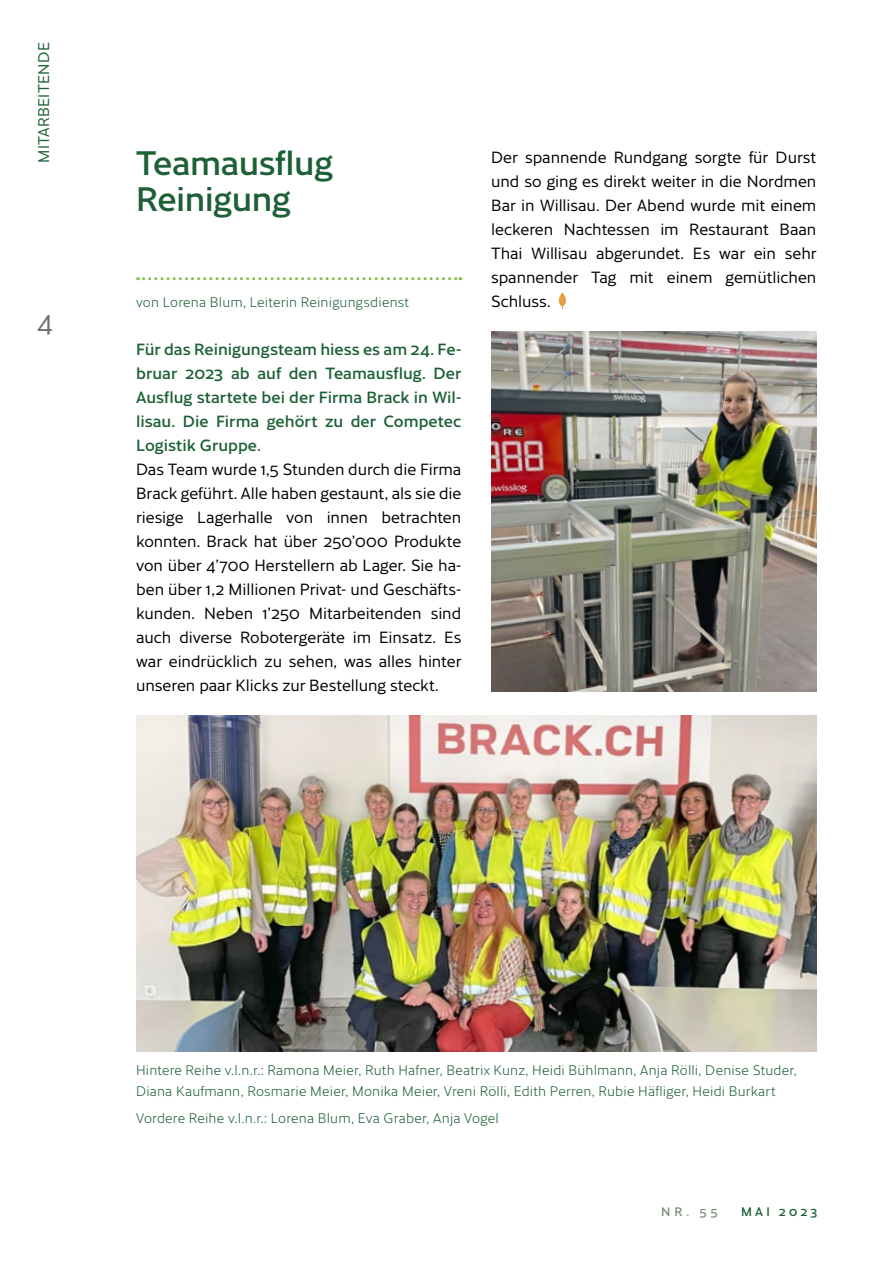
<style>
.page{position:relative;width:893px;height:1263px;background:#fff}
.page>*{position:absolute;margin:0;border:0;box-sizing:border-box;transform-origin:0 0}
.t1{font:500 33px/36px "Cresta";letter-spacing:-.015em;color:#1d6036}
.t2{font:27px "Cresta";color:#706f6f}
.t3{font:15.75px/24px "Cresta";color:#000;text-align:justify}
.t4{font:500 15.75px/24px "Cresta";letter-spacing:.005em;color:#1d6036;text-align:justify}
.t5{font:15px "Cresta";letter-spacing:.02em;color:#1d6036}
.t6{font:300 13.5px/21px "Cresta";letter-spacing:.015em;color:#1d6036}
.t7{font:500 12px "Cresta";letter-spacing:.26em;color:#1d6036}
.t8{font:500 12px "Cresta";color:#789376}
</style>
<div class="page">
<svg style="left:138px;top:277px;width:323px;height:3px"></svg>
<svg style="left:558px;top:293px;width:8px;height:17px"></svg>
<img style="left:136px;top:715px;width:680px;height:336px">
<img style="left:491px;top:331px;width:325px;height:360px">
<p class="t5" style="left:33px;top:163px;width:122px;rotate:-90deg">MITARBEITENDE</p>
<h2 class="t2" style="left:37px;top:301px;width:18px">4</h2>
<h1 class="t1" style="left:136px;top:143px;width:198px">Teamausflug<br>Reinigung</h1>
<p class="t6" style="left:136px;top:291px;width:275px">von Lorena Blum, Leiterin Reinigungsdienst</p>
<p class="t4" style="left:136px;top:337px;width:327px">Für das Reinigungsteam hiess es am 24. Fe&shy;bruar 2023 ab auf den Teamausflug. Der Ausflug startete bei der Firma Brack in Wil&shy;lisau. Die Firma gehört zu der Competec Logistik Gruppe.</p>
<p class="t3" style="left:136px;top:457px;width:327px">Das Team wurde 1,5 Stunden durch die Firma Brack geführt. Alle haben gestaunt, als sie die riesige Lagerhalle von innen betrachten konnten. Brack hat über 250’000 Produkte von über 4’700 Herstellern ab Lager. Sie ha&shy;ben über 1,2 Millionen Privat- und Geschäfts&shy;kunden. Neben 1’250 Mitarbeitenden sind auch diverse Robotergeräte im Einsatz. Es war eindrücklich zu sehen, was alles hinter unseren paar Klicks zur Bestellung steckt.</p>
<p class="t3" style="left:491px;top:145px;width:327px">Der spannende Rundgang sorgte für Durst und so ging es direkt weiter in die Nordmen Bar in Willisau. Der Abend wurde mit einem leckeren Nachtessen im Restaurant Baan Thai Willisau abgerundet. Es war ein sehr spannender Tag mit einem gemütlichen Schluss.</p>
<p class="t6" style="left:136px;top:1059px;width:662px">Hintere Reihe v.l.n.r.: Ramona Meier, Ruth Hafner, Beatrix Kunz, Heidi Bühlmann, Anja Rölli, Denise Studer,<br>Diana Kaufmann, Rosmarie Meier, Monika Meier, Vreni Rölli, Edith Perren, Rubie Häfliger, Heidi Burkart</p>
<p class="t6" style="left:136px;top:1107px;width:364px">Vordere Reihe v.l.n.r.: Lorena Blum, Eva Graber, Anja Vogel</p>
<p class="t8" style="left:661px;top:1203px;width:58px">NR. 55</p>
<p class="t7" style="left:741px;top:1203px;width:78px">MAI 2023</p>
</div>
